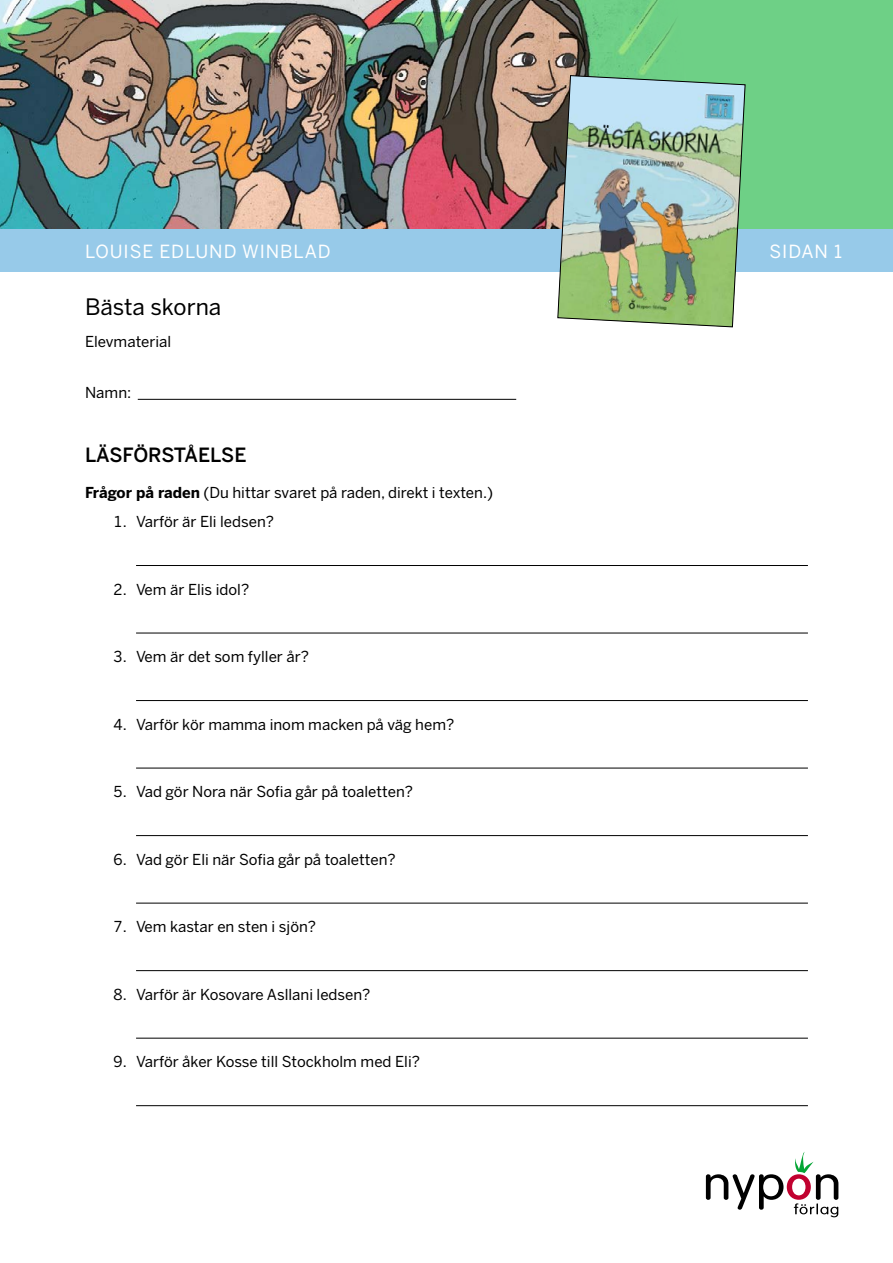
<style>
.page{position:relative;width:893px;height:1263px;background:#fff}
.page>*{position:absolute;margin:0;border:0;box-sizing:border-box;transform-origin:0 0}
.t1{font:22.5px "Benton Sans";color:#000}
.t2{font:500 19.5px "Benton Sans";letter-spacing:-.005em;color:#000}
.t3{font:18px "Benton Sans";letter-spacing:.05em;color:#fff}
.t4{font:15px "Benton Sans";color:#000}
.s1{font-weight:700}
</style>
<div class="page">
<img style="left:0;top:0;width:626px;height:230px">
<div style="left:626px;top:0;width:267px;height:242px;background:#6ed086"></div>
<div style="left:0;top:230px;width:893px;height:42px;background:#97cae9"></div>
<img style="left:557px;top:75px;width:189px;height:253px">
<svg style="left:706px;top:1152px;width:132px;height:65px"></svg>
<hr style="left:138px;top:399px;width:378px;height:1px;background:#000">
<hr style="left:136px;top:565px;width:672px;height:1px;background:#000">
<hr style="left:136px;top:633px;width:672px;height:1px;background:#000">
<hr style="left:136px;top:700px;width:672px;height:1px;background:#000">
<hr style="left:136px;top:768px;width:672px;height:1px;background:#000">
<hr style="left:136px;top:835px;width:672px;height:1px;background:#000">
<hr style="left:136px;top:903px;width:672px;height:1px;background:#000">
<hr style="left:136px;top:970px;width:672px;height:1px;background:#000">
<hr style="left:136px;top:1038px;width:672px;height:1px;background:#000">
<hr style="left:136px;top:1105px;width:672px;height:1px;background:#000">
<p class="t3" style="left:85px;top:241px;width:247px">LOUISE EDLUND WINBLAD</p>
<h1 class="t1" style="left:85px;top:294px;width:138px">Bästa skorna</h1>
<p class="t4" style="left:85px;top:333px;width:88px">Elevmaterial</p>
<p class="t4" style="left:85px;top:384px;width:48px">Namn:</p>
<h2 class="t2" style="left:85px;top:443px;width:163px">LÄSFÖRSTÅELSE</h2>
<p class="t4" style="left:85px;top:483px;width:410px"><span class="s1">Frågor på raden</span> (Du hittar svaret på raden, direkt i texten.)</p>
<p class="t4" style="left:113px;top:513px;width:162px">1. Varför är Eli ledsen?</p>
<p class="t4" style="left:113px;top:580px;width:138px">2. Vem är Elis idol?</p>
<p class="t4" style="left:113px;top:648px;width:197px">3. Vem är det som fyller år?</p>
<p class="t4" style="left:113px;top:715px;width:343px">4. Varför kör mamma inom macken på väg hem?</p>
<p class="t4" style="left:113px;top:783px;width:301px">5. Vad gör Nora när Sofia går på toaletten?</p>
<p class="t4" style="left:113px;top:850px;width:284px">6. Vad gör Eli när Sofia går på toaletten?</p>
<p class="t4" style="left:113px;top:918px;width:204px">7. Vem kastar en sten i sjön?</p>
<p class="t4" style="left:113px;top:985px;width:259px">8. Varför är Kosovare Asllani ledsen?</p>
<p class="t4" style="left:113px;top:1053px;width:308px">9. Varför åker Kosse till Stockholm med Eli?</p>
<p class="t3" style="left:769px;top:241px;width:74px">SIDAN 1</p>
</div>
